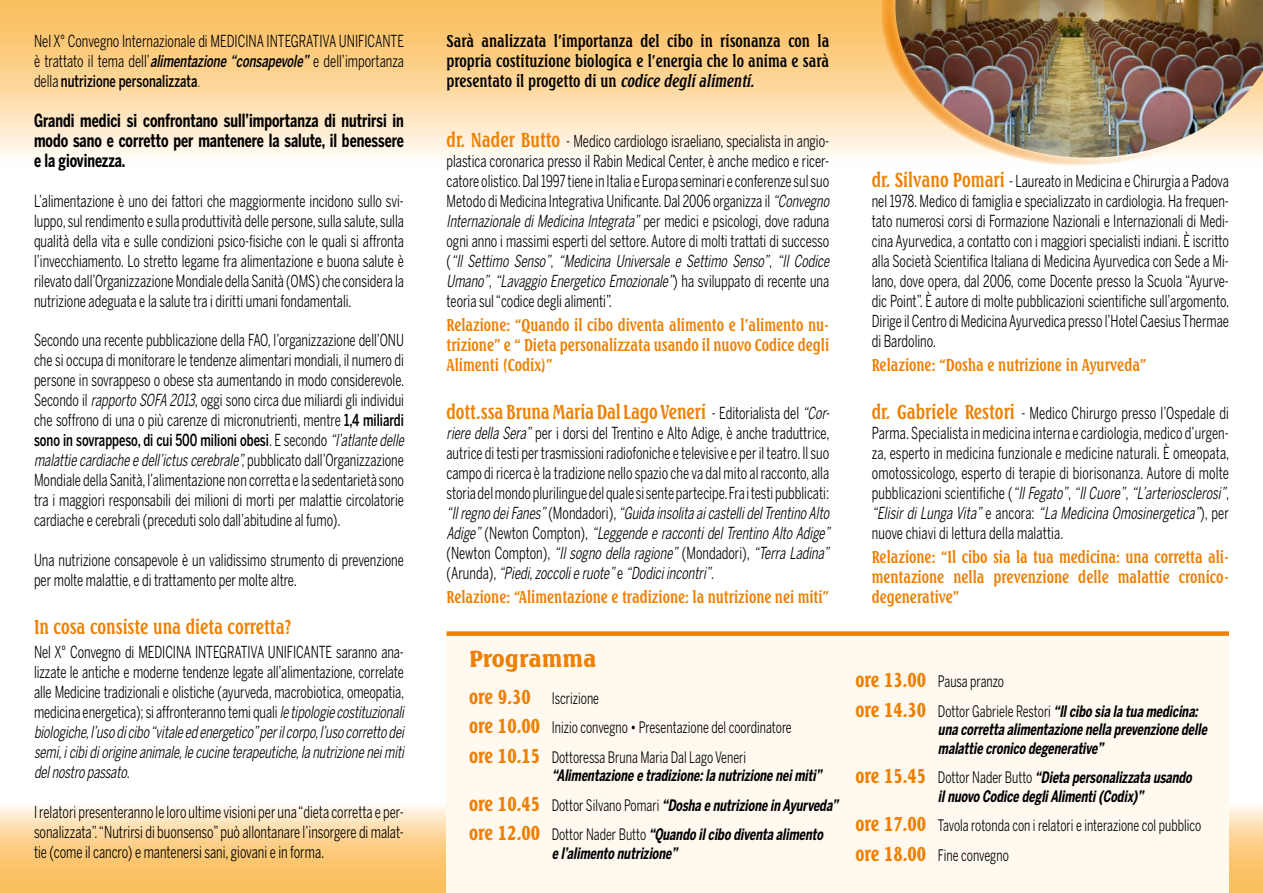
<style>
.page{position:relative;width:1263px;height:893px;background:#fff}
.page>*{position:absolute;margin:0;border:0;box-sizing:border-box;transform-origin:0 0}
.t1{font:800 22.5px "Seagull BT";color:#ee7f00}
.t2{font:700 19.5px "Seagull BT";color:#ee7f00;scale:.8 1}
.t3{font:700 18px/20px "Benton Sans Cond";color:#000;text-align:justify;scale:.8 1}
.t4{font:16.5px/20px "Benton Sans Cond";color:#000;text-align:justify;scale:.8 1}
.t5{font:700 16.5px/20px "Seagull BT";color:#ee7f00;text-align:justify;scale:.8 1}
.t6{font:700 16.5px/20px "Seagull BT";color:#000;text-align:justify;scale:.8 1}
.t7{font:italic 700 15.75px/29.2px "Benton Sans Cond";color:#000;scale:.8 1}
.t8{font:15.75px/29.2px "Benton Sans Cond";color:#000;scale:.8 1}
.s1{font-weight:500;font-style:italic}
.s2{font-weight:500}
.s3{font-weight:300}
.s4{font-style:italic}
.s5{font-family:"Seagull BT";font-weight:700;font-size:19.5px;color:#ee7f00}
.s6{font-family:"Benton Sans Cond";font-weight:400;font-size:16.5px;color:#000}
.s7{font-family:"Benton Sans Cond";font-weight:400;font-style:italic;font-size:16.5px;color:#000}
.s8{font-family:"Seagull BT";font-weight:800;font-size:19.5px;color:#ee7f00}
.s9{font-family:"Seagull BT";font-weight:800;font-style:normal;font-size:19.5px;color:#ee7f00}
.s10{font-weight:400;font-style:normal}
.s11{font-weight:700;font-style:italic}
</style>
<div class="page">
<div style="left:0;top:0;width:1263px;height:170px;background:linear-gradient(to bottom,#fab84e,#fffcf8)"></div>
<svg style="left:0;top:806px;width:1263px;height:87px;background:#fbd18d"></svg>
<img style="left:1202px;top:0;width:61px;height:158px">
<img style="left:881px;top:0;width:321px;height:166px">
<div style="left:446px;top:632px;width:783px;height:261px;background:#fff9f0"></div>
<div style="left:446px;top:631px;width:783px;height:5px;background:#ee7f00"></div>
<p class="t4" style="left:34px;top:31px;width:464px">Nel X° Convegno Internazionale di MEDICINA INTEGRATIVA UNIFICANTE è trattato il tema dell’<span class="s1">alimentazione “consapevole”</span>e dell’importanza della <span class="s2">nutrizione personalizzata</span><span class="s3">.</span></p>
<p class="t3" style="left:34px;top:110px;width:464px">Grandi medici si confrontano sull’importanza di nutrirsi in modo sano e corretto per mantenere la salute, il benessere e la giovinezza.</p>
<p class="t4" style="left:34px;top:191px;width:464px">L’alimentazione è uno dei fattori che maggiormente incidono sullo svi&shy;luppo, sul rendimento e sulla produttività delle persone, sulla salute, sulla qualità della vita e sulle condizioni psico-fisiche con le quali si affronta l’invecchiamento. Lo stretto legame fra alimentazione e buona salute è rilevato dall’Organizzazione Mondiale della Sanità (OMS) che considera la nutrizione adeguata e la salute tra i diritti umani fondamentali.</p>
<p class="t4" style="left:34px;top:330px;width:468px;text-align:left">Secondo una recente pubblicazione della FAO, l’organizzazione dell’ONU che si occupa di monitorare le tendenze alimentari mondiali, il numero di persone in sovrappeso o obese sta aumentando in modo considerevole.<br>Secondo il <span class="s4">rapporto SOFA 2013</span>, oggi sono circa due miliardi gli individui che soffrono di una o più carenze di micronutrienti, mentre <span class="s2">1,4 miliardi sono in sovrappeso, di cui 500 milioni obesi</span>. E secondo <span class="s4">“l’atlantedelle malattiecardiacheedell’ictuscerebrale”,</span>p u b b l i c a t o d a l l ’ O rg a n i z z a z i o n e Mondiale della Sanità, l’alimentazione non corretta e la sedentarietà sono tra i maggiori responsabili dei milioni di morti per malattie circolatorie cardiache e cerebrali (preceduti solo dall’abitudine al fumo).</p>
<p class="t4" style="left:34px;top:550px;width:464px">Una nutrizione consapevole è un validissimo strumento di prevenzione per molte malattie, e di trattamento per molte altre.</p>
<p class="t2" style="left:34px;top:614px;width:324px">In cosa consiste una dieta corretta?</p>
<p class="t4" style="left:34px;top:642px;width:468px;text-align:left">Nel X° Convegno di MEDICINA INTEGRATIVA UNIFICANTE saranno ana&shy;lizzate le antiche e moderne tendenze legate all’alimentazione, correlate alle Medicine tradizionali e olistiche (ayurveda, macrobiotica, omeopatia, medicina energetica); si affronteranno temi quali <span class="s4">letipologiecostituzionali biologiche,l’uso dicibo “vitaleed energetico”perilcorpo,l’uso corretto dei semi,icibidiorigineanimale,lecucineterapeutiche,lanutrizioneneimiti delnostro passato</span>.</p>
<p class="t4" style="left:34px;top:802px;width:464px">I relatori presenteranno le loro ultime visioni per una “dieta corretta e per&shy;sonalizzata”. “Nutrirsi di buonsenso” può allontanare l’insorgere di malat&shy;tie (come il cancro) e mantenersi sani, giovani e in forma.</p>
<p class="t6" style="left:446px;top:31px;width:480px">Sarà analizzata l’importanza del cibo in risonanza con la propria costituzione biologica e l’energia che lo anima e sarà presentato il progetto di un <span class="s4">codice deglialimenti</span>.</p>
<p class="t4" style="left:446px;top:131px;width:484px;text-align:left"><span class="s5">dr. Nader Butto</span> - Medico cardiologo israeliano, specialista in angio&shy;plastica coronarica presso il Rabin Medical Center, è anche medico e ricer&shy;catore olistico. Dal 1997 tiene in Italia e Europa seminari e conferenze sul suo Metodo di Medicina Integrativa Unificante. Dal 2006 organizza il <span class="s4">“Convegno InternazionalediMedicinaIntegrata”</span>p e r m e d i c i e p s i c o l o g i , d o v e r a d u n a ogni anno i massimi esperti del settore. Autore di molti trattati di successo ( <span class="s4">“Il Settimo Senso”</span>, <span class="s4">“Medicina Universale e Settimo Senso”</span>, <span class="s4">“Il Codice Umano”</span>, <span class="s4">“Lavaggio Energetico Emozionale”</span>) h a s v i l u p p a t o d i r e c e n t e u n a teoria sul “codice degli alimenti”.</p>
<p class="t5" style="left:446px;top:315px;width:480px">Relazione: “Quando il cibo diventa alimento e l’alimento nu&shy;trizione” e “ Dieta personalizzata usando il nuovo Codice degli Alimenti (Codix)”</p>
<p class="t2" style="left:446px;top:399px;width:484px">dott.ssa Bruna Maria Dal Lago Veneri <span class="s6">- Editorialista del</span> <span class="s7">“Cor-</span></p>
<p class="t4" style="left:446px;top:423px;width:485px;text-align:left"><span class="s4">rieredellaSera”</span>per i dorsi del Trentino e Alto Adige, è anche traduttrice, autrice di testi per trasmissioni radiofoniche e televisive e per il teatro. Il suo campo di ricerca è la tradizione nello spazio che va dal mito al racconto, alla storia del mondo plurilingue del quale si sente partecipe. Fra i testi pubblicati: <span class="s4">“Ilregno deiFanes”</span>( M o n d a d o r i ) , <span class="s4">“GuidainsolitaaicastellidelTrentino Alto Adige”</span>( N e w t o n C o m p t o n ) , <span class="s4">“LeggendeeraccontidelTrentino Alto Adige” </span>( N ewto n C o m pto n ) , <span class="s4">“Ilsogno dellaragione”</span>( M o n d a d o r i ) , <span class="s4">“TerraLadina” </span>( A r u n d a ) , <span class="s4">“Piedi,zoccolieruote”</span>e <span class="s4">“Dodiciincontri”</span>.</p>
<p class="t5" style="left:446px;top:587px;width:480px">Relazione: “Alimentazione e tradizione: la nutrizione nei miti”</p>
<p class="t4" style="left:872px;top:171px;width:448px"><span class="s5">dr. Silvano Pomari</span> - Laureato in Medicina e Chirurgia a Padova nel 1978. Medico di famiglia e specializzato in cardiologia. Ha frequen&shy;tato numerosi corsi di Formazione Nazionali e Internazionali di Medi&shy;cina Ayurvedica, a contatto con i maggiori specialisti indiani. È iscritto alla Società Scientifica Italiana di Medicina Ayurvedica con Sede a Mi&shy;lano, dove opera, dal 2006, come Docente presso la Scuola “Ayurve&shy;dic Point”. È autore di molte pubblicazioni scientifiche sull’argomento.<br>Dirige il Centro di Medicina Ayurvedica presso l’Hotel Caesius Thermae di Bardolino.</p>
<p class="t5" style="left:872px;top:354px;width:345px">Relazione: “Dosha e nutrizione in Ayurveda”</p>
<p class="t4" style="left:872px;top:403px;width:449px"><span class="s5">dr. Gabriele Restori</span> - Medico Chirurgo presso l’Ospedale di Parma. Specialista in medicina interna e cardiologia, medico d’urgen&shy;za, esperto in medicina funzionale e medicine naturali. È omeopata, omotossicologo, esperto di terapie di biorisonanza. Autore di molte p u b b l i c a z i o n i s c i e n t i fi c h e ( <span class="s4">“IlFegato”</span>, <span class="s4">“IlCuore”</span>, <span class="s4">“L’arteriosclerosi”</span>, <span class="s4">“ElisirdiLunga Vita”</span>e a n c o r a : <span class="s4">“La Medicina Omosinergetica”</span>) , p e r nuove chiavi di lettura della malattia.</p>
<p class="t5" style="left:872px;top:547px;width:448px">Relazione: “Il cibo sia la tua medicina: una corretta ali&shy;mentazione nella prevenzione delle malattie cronico&shy;degenerative”</p>
<h1 class="t1" style="left:469px;top:644px;width:129px">Programma</h1>
<p class="t8" style="left:469px;top:684px;width:405px"><span class="s8">ore 9.30</span> Iscrizione<br><span class="s8">ore 10.00</span> Inizio convegno • Presentazione del coordinatore <span class="s8">ore 10.15</span> Dottoressa Bruna Maria Dal Lago Veneri</p>
<p class="t7" style="left:469px;top:761px;width:467px;text-indent:82px">“Alimentazione e tradizione:la nutrizione neimiti” <span class="s9">ore 10.45</span> <span class="s10">Dottor Silvano Pomari</span> “Dosha e nutrizione in Ayurveda” <span class="s9">o r e 1 2 . 0 0</span> <span class="s10">D o t t o r N a d e r B u t t o</span> “Quando ilcibo diventa alimento</p>
<p class="t7" style="left:552px;top:838px;width:163px">e l’alimento nutrizione”</p>
<p class="t8" style="left:855px;top:667px;width:433px"><span class="s8">ore 13.00</span> Pausa pranzo<br><span class="s8">ore 14.30</span> Dottor Gabriele Restori <span class="s11">“Ilcibo sia la tua medicina:</span></p>
<p class="t7" style="left:938px;top:720px;width:342px;line-height:18.8px">una corretta alimentazione nella prevenzione delle malattie cronico degenerative”</p>
<p class="t7" style="left:938px;top:768px;width:323px;line-height:18.8px;text-indent:-83px"><span class="s9">o r e 1 5 . 4 5</span> <span class="s10">D o t t o r N a d e r B u t t o</span> “Dieta personalizzata usando ilnuovo Codice degliAlimenti(Codix)”</p>
<p class="t8" style="left:855px;top:811px;width:434px"><span class="s8">ore 17.00</span> Tavola rotonda con i relatori e interazione col pubblico <span class="s8">ore 18.00</span> Fine convegno</p>
</div>
